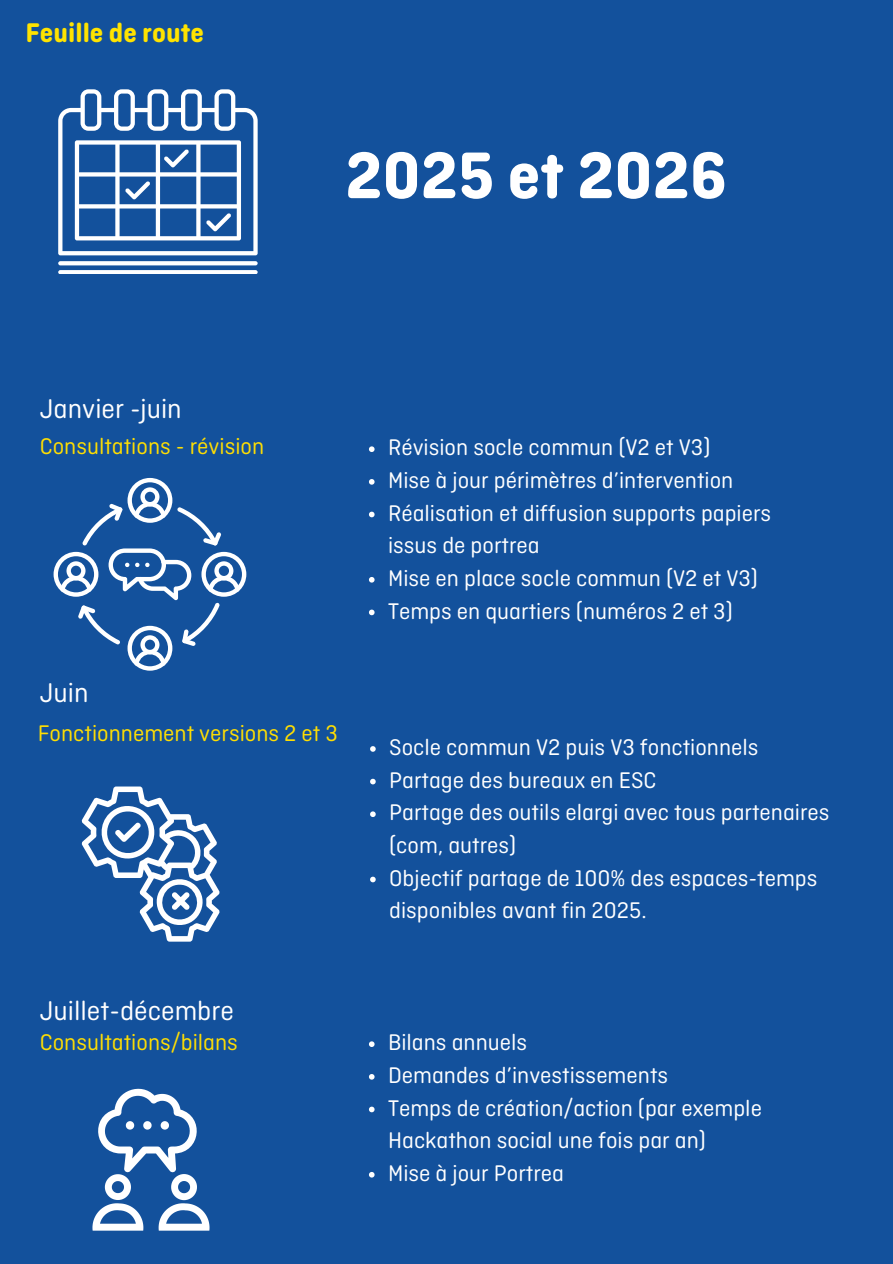
<style>
.page{position:relative;width:893px;height:1264px;background:#fff}
.page>*{position:absolute;margin:0;border:0;box-sizing:border-box;transform-origin:0 0}
.t1{font:700 69.45px "Ciutadella Rounded";color:#fff}
.t2{font:28.5px "Ciutadella Rounded";color:#fff}
.t3{font:700 28.5px "Ciutadella Rounded";color:#ffe300}
.t4{font:23.85px/32.7px "Ciutadella Rounded";color:#fff}
.t5{font:23.85px "Ciutadella Rounded";color:#ffde02}
</style>
<div class="page">
<div style="left:0;top:0;width:892px;height:1263px;background:#13519c"></div>
<svg style="left:58px;top:89px;width:199px;height:166px"></svg>
<svg style="left:58px;top:261px;width:199px;height:4px"></svg>
<svg style="left:58px;top:270px;width:199px;height:4px"></svg>
<svg style="left:81px;top:786px;width:139px;height:155px"></svg>
<svg style="left:92px;top:1088px;width:117px;height:142px"></svg>
<svg style="left:54px;top:478px;width:192px;height:192px"></svg>
<svg style="left:369px;top:446px;width:5px;height:6px"></svg>
<svg style="left:369px;top:479px;width:5px;height:5px"></svg>
<svg style="left:369px;top:511px;width:5px;height:6px"></svg>
<svg style="left:369px;top:577px;width:5px;height:5px"></svg>
<svg style="left:369px;top:609px;width:5px;height:6px"></svg>
<svg style="left:370px;top:746px;width:5px;height:5px"></svg>
<svg style="left:370px;top:778px;width:5px;height:6px"></svg>
<svg style="left:370px;top:811px;width:5px;height:6px"></svg>
<svg style="left:370px;top:876px;width:5px;height:6px"></svg>
<svg style="left:369px;top:1041px;width:5px;height:5px"></svg>
<svg style="left:369px;top:1074px;width:5px;height:5px"></svg>
<svg style="left:369px;top:1106px;width:5px;height:6px"></svg>
<svg style="left:369px;top:1172px;width:5px;height:5px"></svg>
<p class="t3" style="left:25px;top:21px;width:180px">Feuille de route</p>
<h2 class="t1" style="left:345px;top:146px;width:383px">2025 et 2026</h2>
<h1 class="t2" style="left:40px;top:396px;width:144px">Janvier -juin</h1>
<p class="t5" style="left:40px;top:436px;width:226px">Consultations - révision</p>
<p class="t2" style="left:40px;top:680px;width:50px">Juin</p>
<p class="t5" style="left:38px;top:723px;width:301px">Fonctionnement versions 2 et 3</p>
<h3 class="t2" style="left:40px;top:998px;width:196px">Juillet-décembre</h3>
<p class="t5" style="left:40px;top:1032px;width:200px">Consultations/bilans</p>
<p class="t4" style="left:388px;top:433px;width:324px">Révision socle commun (V2 et V3)</p>
<p class="t4" style="left:388px;top:465px;width:347px">Mise à jour périmètres d’intervention</p>
<p class="t4" style="left:388px;top:498px;width:384px">Réalisation et diffusion supports papiers issus de portrea</p>
<p class="t4" style="left:388px;top:563px;width:371px">Mise en place socle commun (V2 et V3)</p>
<h3 class="t4" style="left:388px;top:596px;width:346px">Temps en quartiers (numéros 2 et 3)</h3>
<p class="t4" style="left:389px;top:732px;width:371px">Socle commun V2 puis V3 fonctionnels</p>
<p class="t4" style="left:389px;top:765px;width:269px">Partage des bureaux en ESC</p>
<p class="t4" style="left:389px;top:798px;width:442px">Partage des outils elargi avec tous partenaires (com, autres)</p>
<p class="t4" style="left:389px;top:863px;width:430px">Objectif partage de 100% des espaces-temps disponibles avant fin 2025.</p>
<p class="t4" style="left:388px;top:1028px;width:141px">Bilans annuels</p>
<p class="t4" style="left:388px;top:1060px;width:281px">Demandes d’investissements</p>
<h3 class="t4" style="left:388px;top:1093px;width:375px">Temps de création/action (par exemple<br>Hackathon social une fois par an)</h3>
<p class="t4" style="left:388px;top:1158px;width:177px">Mise à jour Portrea</p>
</div>
